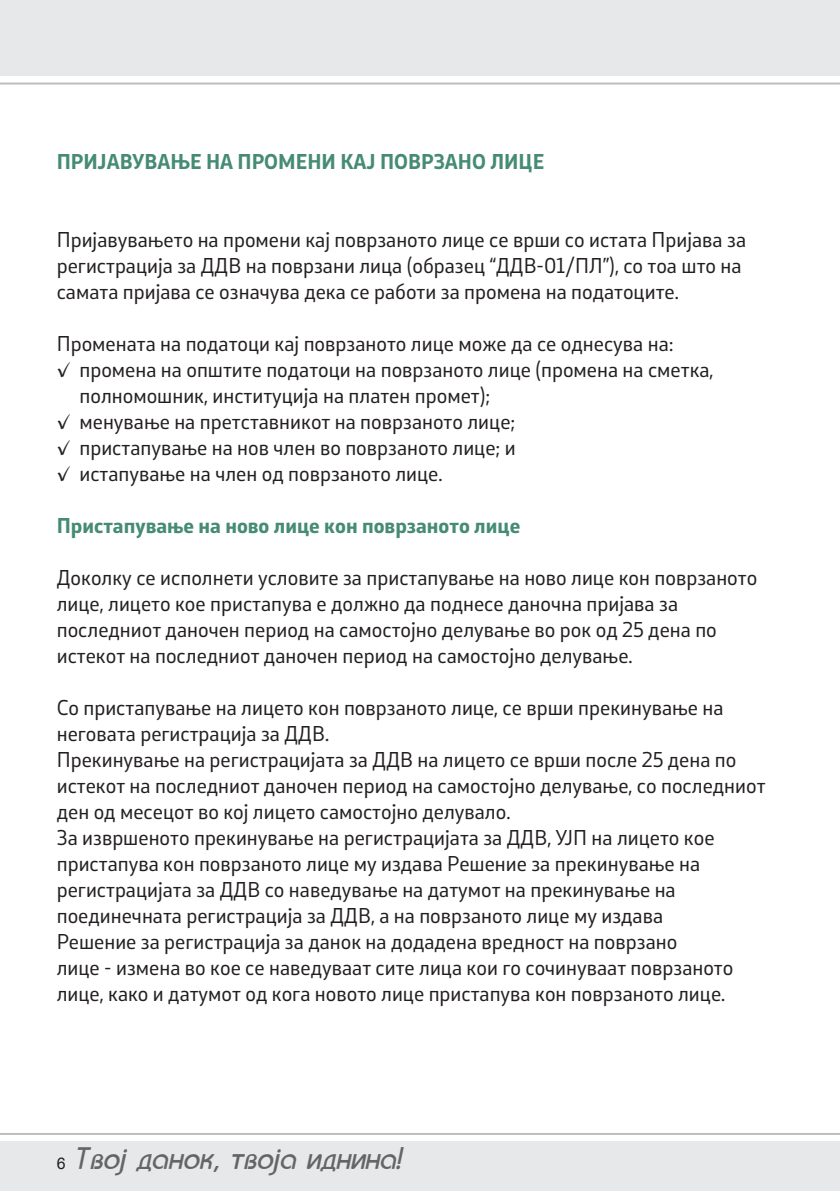
<style>
.page{position:relative;width:840px;height:1191px;background:#fff}
.page>*{position:absolute;margin:0;border:0;box-sizing:border-box;transform-origin:0 0}
.t1{font:italic 34px "C Bahamas";color:#636566}
.sodrzina{font:20px/26px "Stobi Sans";color:#231f20}
.pod_naslovi{font:700 20px "Stobi Sans";color:#468b74}
.glaven_naslov{font:700 20px "Stobi Sans";color:#468b74}
.t2{font:16px "Arial";color:#231f20}
</style>
<div class="page">
<div style="left:0;top:0;width:839px;height:76px;background:#e7e8e9"></div>
<hr style="left:0;top:83px;width:839px;height:2px;background:#bcbdbe">
<div style="left:0;top:1141px;width:839px;height:50px;background:#e7e8e9"></div>
<hr style="left:0;top:1133px;width:839px;height:2px;background:#bcbdbe">
<p class="glaven_naslov" style="left:57px;top:148px;width:489px">ПРИЈАВУВАЊЕ НА ПРОМЕНИ КАЈ ПОВРЗАНО ЛИЦЕ</p>
<p class="sodrzina" style="left:57px;top:226px;width:690px">Пријавувањето на промени кај поврзаното лице се врши со истата Пријава за регистрација за ДДВ на поврзани лица (образец “ДДВ-01/ПЛ”), со тоа што на самата пријава се означува дека се работи за промена на податоците.</p>
<p class="sodrzina" style="left:57px;top:330px;width:618px">Промената на податоци кај поврзаното лице може да се однесува на:</p>
<p class="sodrzina" style="left:79px;top:356px;width:635px;text-indent:-23px">✓ промена на општите податоци на поврзаното лице (промена на сметка, полномошник, институција на платен промет);</p>
<p class="sodrzina" style="left:57px;top:408px;width:460px">✓ менување на претставникот на поврзаното лице;</p>
<p class="sodrzina" style="left:57px;top:434px;width:460px">✓ пристапување на нов член во поврзаното лице; и</p>
<p class="sodrzina" style="left:57px;top:460px;width:387px">✓ истапување на член од поврзаното лице.</p>
<p class="pod_naslovi" style="left:57px;top:512px;width:464px">Пристапување на ново лице кон поврзаното лице</p>
<p class="sodrzina" style="left:57px;top:564px;width:701px">Доколку се исполнети условите за пристапување на ново лице кон поврзаното лице, лицето кое пристапува е должно да поднесе даночна пријава за последниот даночен период на самостојно делување во рок од 25 дена по истекот на последниот даночен период на самостојно делување.</p>
<p class="sodrzina" style="left:57px;top:694px;width:668px">Со пристапување на лицето кон поврзаното лице, се врши прекинување на неговата регистрација за ДДВ.</p>
<p class="sodrzina" style="left:57px;top:746px;width:710px">Прекинување на регистрацијата за ДДВ на лицето се врши после 25 дена по истекот на последниот даночен период на самостојно делување, со последниот ден од месецот во кој лицето самостојно делувало.</p>
<p class="sodrzina" style="left:57px;top:824px;width:659px">За извршеното прекинување на регистрацијата за ДДВ, УЈП на лицето кое пристапува кон поврзаното лице му издава Решение за прекинување на регистрацијата за ДДВ со наведување на датумот на прекинување на</p>
<p class="sodrzina" style="left:57px;top:902px;width:607px">поединечната регистрација за ДДВ, а на поврзаното лице му издава</p>
<p class="sodrzina" style="left:57px;top:928px;width:621px">Решение за регистрација за данок на додадена вредност на поврзано</p>
<p class="sodrzina" style="left:57px;top:954px;width:677px">лице - измена во кое се наведуваат сите лица кои го сочинуваат поврзаното лице, како и датумот од кога новото лице пристапува кон поврзаното лице.</p>
<p class="t2" style="left:57px;top:1152px;width:10px">6</p>
<p class="t1" style="left:74px;top:1145px;width:331px">Tvoj danok, tvoja idnina!</p>
</div>
